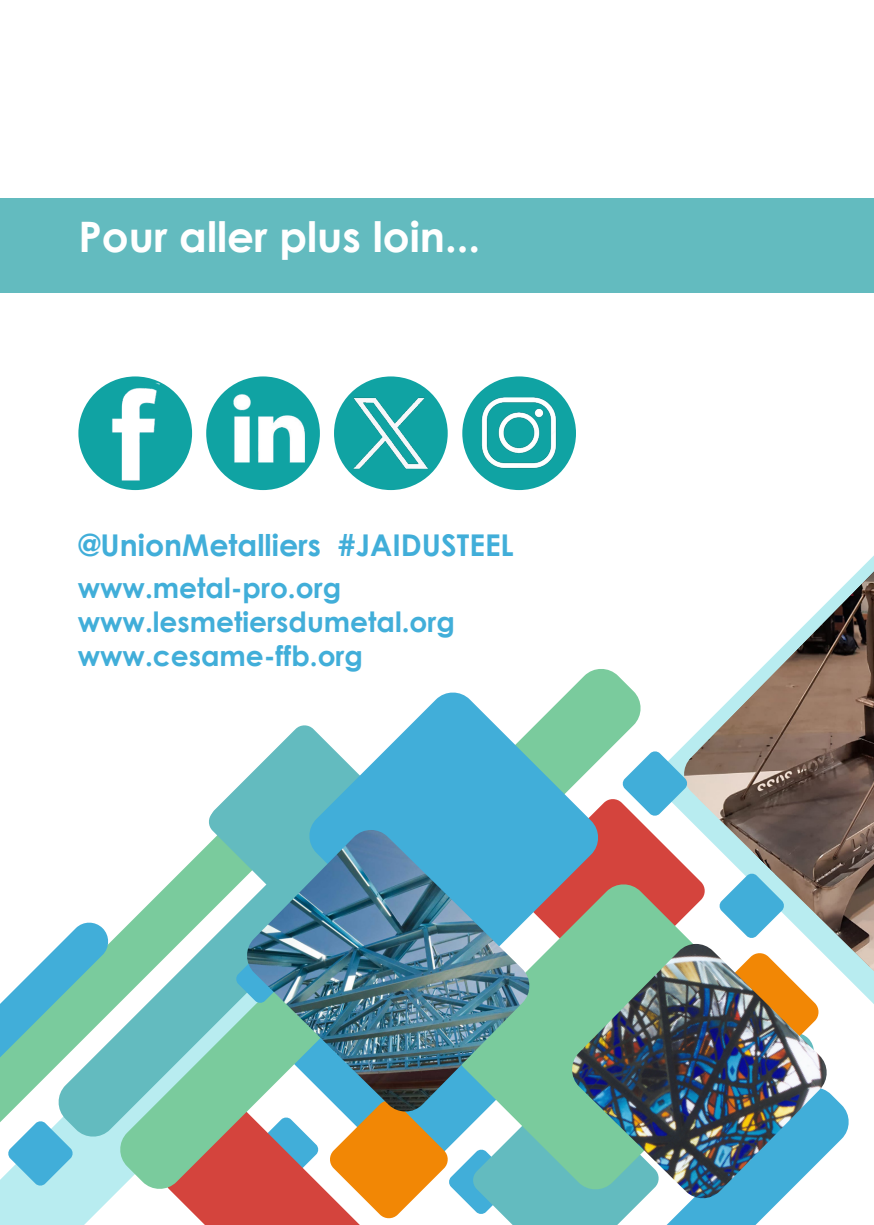
<style>
.page{position:relative;width:874px;height:1225px;background:#fff}
.page>*{position:absolute;margin:0;border:0;box-sizing:border-box;transform-origin:0 0}
.t1{font:700 42px "Century Gothic";color:#fff}
.t2{font:700 30px "Century Gothic";color:#41aed9}
.t3{font:700 28px/33.6px "Century Gothic";color:#41aed9}
</style>
<div class="page">
<svg style="left:841px;top:556px;width:32px;height:447px"></svg>
<img style="left:705px;top:571px;width:168px;height:400px">
<svg style="left:0;top:1089px;width:118px;height:136px;fill:#b8ecf0"></svg>
<svg style="left:118px;top:669px;width:523px;height:522px"></svg>
<svg style="left:307px;top:690px;width:293px;height:34px"></svg>
<svg style="left:8px;top:1120px;width:65px;height:66px"></svg>
<svg style="left:828px;top:1092px;width:21px;height:61px"></svg>
<svg style="left:56px;top:867px;width:108px;height:272px"></svg>
<svg style="left:0;top:920px;width:110px;height:169px"></svg>
<svg style="left:164px;top:724px;width:655px;height:501px"></svg>
<div style="left:0;top:198px;width:873px;height:95px;background:#63bbbf"></div>
<img style="left:244px;top:830px;width:287px;height:284px">
<img style="left:80px;top:380px;width:110px;height:109px">
<div style="left:206px;top:376px;width:114px;height:114px;background:#10a3a3;border-radius:50%"></div>
<img style="left:233px;top:393px;width:71px;height:69px">
<div style="left:334px;top:376px;width:113px;height:114px;background:#10a3a3;border-radius:50%"></div>
<div style="left:462px;top:376px;width:113px;height:114px;background:#10a3a3;border-radius:50%"></div>
<img style="left:481px;top:397px;width:76px;height:72px">
<img style="left:569px;top:944px;width:259px;height:256px">
<img style="left:353px;top:397px;width:75px;height:72px">
<h1 class="t1" style="left:78px;top:204px;width:403px">Pour aller plus loin...</h1>
<p class="t2" style="left:78px;top:523px;width:436px">@UnionMetalliers #JAIDUSTEEL</p>
<p class="t3" style="left:78px;top:570px;width:378px">www.metal-pro.org www.lesmetiersdumetal.org www.cesame-ffb.org</p>
</div>
